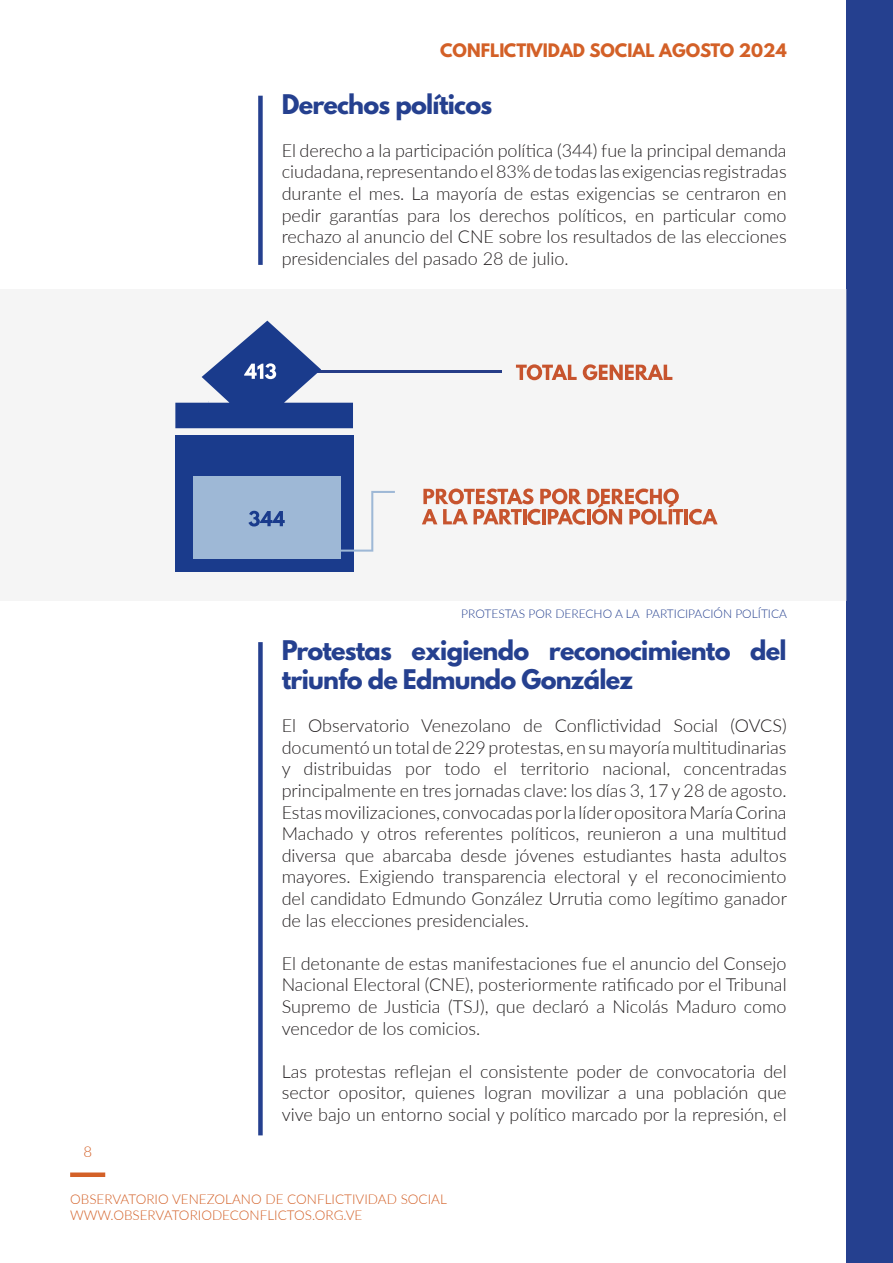
<style>
.page{position:relative;width:893px;height:1263px;background:#fff}
.page>*{position:absolute;margin:0;border:0;box-sizing:border-box;transform-origin:0 0}
.t1{font:700 24px/28.8px "League Spartan";letter-spacing:-.03em;color:#25408f}
.t2{font:300 18px/21.6px "Lato";color:#231f20;text-align:justify}
.t3{font:700 16.5px "League Spartan";color:#d36027}
.t4{font:300 15px "Lato";color:#d36027}
.t5{font:300 13.5px/16.2px "Lato";color:#d36027}
.t6{font:300 12px "Lato";color:#25408f}
</style>
<div class="page">
<div style="left:846px;top:0;width:47px;height:1263px;background:#25408f"></div>
<div style="left:70px;top:1172px;width:35px;height:5px;background:#d36027"></div>
<div style="left:258px;top:96px;width:5px;height:169px;background:#25408f"></div>
<div style="left:258px;top:642px;width:5px;height:493px;background:#25408f"></div>
<div style="left:0;top:290px;width:846px;height:311px;background:#f5f5f5"></div>
<div style="left:176px;top:435px;width:178px;height:137px;background:#1a3b8c"></div>
<div style="left:193px;top:476px;width:147px;height:83px;background:#9eb8d6"></div>
<svg style="left:516px;top:364px;width:61px;height:16px"></svg>
<svg style="left:583px;top:364px;width:89px;height:16px"></svg>
<hr style="left:279px;top:370px;width:223px;height:3px;background:#263d87">
<svg style="left:248px;top:511px;width:37px;height:15px"></svg>
<svg style="left:422px;top:488px;width:261px;height:37px"></svg>
<hr style="left:684px;top:509px;width:4px;height:15px;background:#c7542e">
<svg style="left:689px;top:509px;width:29px;height:16px"></svg>
<svg style="left:340px;top:491px;width:55px;height:61px"></svg>
<svg style="left:175px;top:321px;width:178px;height:107px"></svg>
<p class="t3" style="left:440px;top:37px;width:348px">CONFLICTIVIDAD SOCIAL AGOSTO 2024</p>
<p class="t1" style="left:282px;top:89px;width:212px">Derechos políticos</p>
<p class="t2" style="left:282px;top:139px;width:506px">El derecho a la participación política (344) fue la principal demanda ciudadana, representando el 83% de todas las exigencias registradas durante el mes. La mayoría de estas exigencias se centraron en pedir garantías para los derechos políticos, en particular como rechazo al anuncio del CNE sobre los resultados de las elecciones presidenciales del pasado 28 de julio.</p>
<p class="t6" style="left:461px;top:606px;width:327px">PROTESTAS POR DERECHO A LA PARTICIPACIÓN POLÍTICA</p>
<p class="t4" style="left:83px;top:1141px;width:10px">8</p>
<p class="t1" style="left:282px;top:636px;width:506px">Protestas exigiendo reconocimiento del triunfo de Edmundo González</p>
<p class="t2" style="left:282px;top:714px;width:506px">El Observatorio Venezolano de Conflictividad Social (OVCS) documentó un total de 229 protestas, en su mayoría multitudinarias y distribuidas por todo el territorio nacional, concentradas principalmente en tres jornadas clave: los días 3, 17 y 28 de agosto.</p>
<p class="t2" style="left:282px;top:801px;width:507px">Estas movilizaciones, convocadas por la líder opositora María Corina Machado y otros referentes políticos, reunieron a una multitud diversa que abarcaba desde jóvenes estudiantes hasta adultos mayores. Exigiendo transparencia electoral y el reconocimiento del candidato Edmundo González Urrutia como legítimo ganador de las elecciones presidenciales.</p>
<p class="t2" style="left:282px;top:952px;width:506px">El detonante de estas manifestaciones fue el anuncio del Consejo Nacional Electoral (CNE), posteriormente ratificado por el Tribunal Supremo de Justicia (TSJ), que declaró a Nicolás Maduro como vencedor de los comicios.</p>
<p class="t2" style="left:282px;top:1060px;width:506px">Las protestas reflejan el consistente poder de convocatoria del sector opositor, quienes logran movilizar a una población que vive bajo un entorno social y político marcado por la represión, el</p>
<p class="t5" style="left:70px;top:1190px;width:378px">OBSERVATORIO VENEZOLANO DE CONFLICTIVIDAD SOCIAL<br>WWW.OBSERVATORIODECONFLICTOS.ORG.VE</p>
</div>
